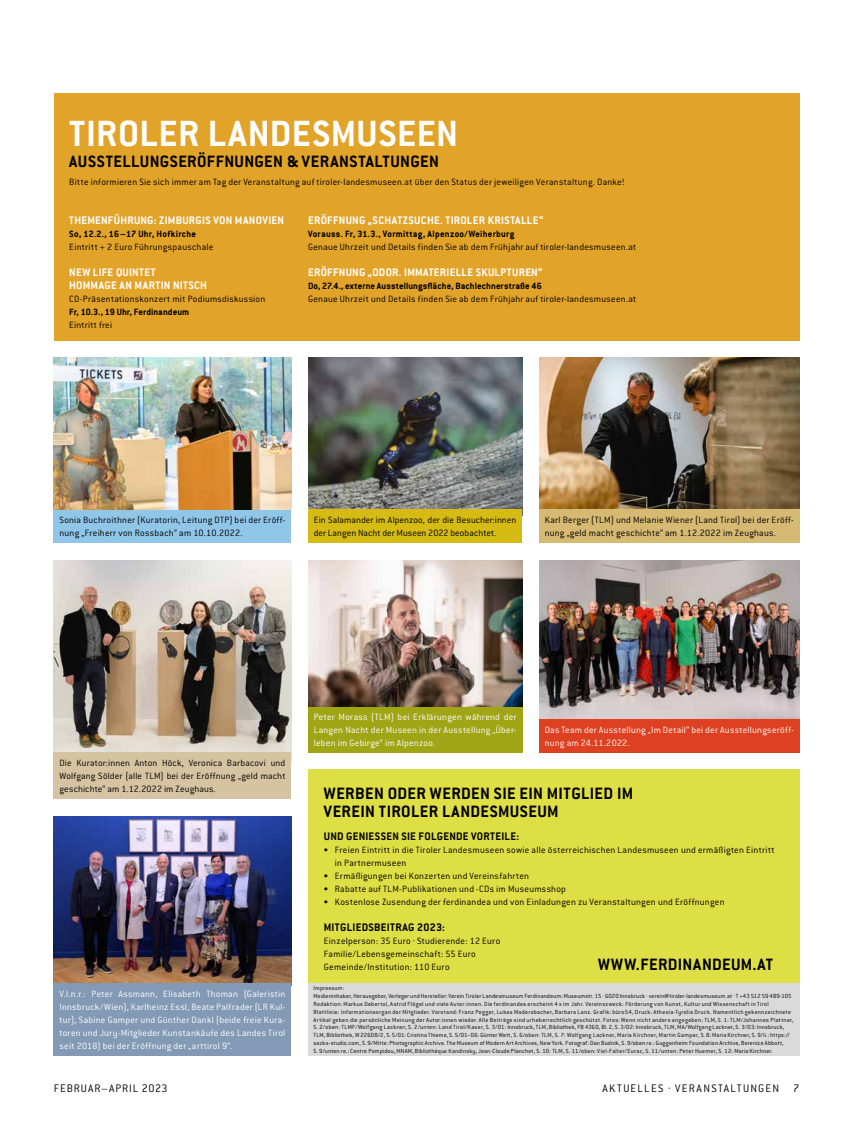
<style>
.page{position:relative;width:842px;height:1134px;background:#fff}
.page>*{position:absolute;margin:0;border:0;box-sizing:border-box;transform-origin:0 0}
.t1{font:700 40px "Conduit ITC";letter-spacing:.02em;color:#fff}
.t2{font:700 18px/18px "Conduit ITC";letter-spacing:.02em;color:#000}
.t3{font:700 12px/13px "Conduit ITC";letter-spacing:.025em;color:#fff}
.t4{font:700 12px "Conduit ITC";letter-spacing:.02em;color:#000}
.t5{font:300 12px "Conduit ITC";letter-spacing:.095em;color:#000}
.t6{font:300 12px "Conduit ITC";letter-spacing:.07em;color:#000}
.t7{font:300 10px/13px "Conduit ITC";letter-spacing:.025em;color:#000}
.t8{font:300 10px/13px "Conduit ITC";letter-spacing:.025em;color:#fff;text-align:justify}
.t9{font:700 10px "Conduit ITC";letter-spacing:.015em;color:#000}
.t10{font:300 10px/13px "Conduit ITC";letter-spacing:.005em;color:#000}
.t11{font:300 6.5px/7.8px "Conduit ITC";letter-spacing:.04em;color:#000}
</style>
<div class="page">
<img style="left:539px;top:358px;width:260px;height:152px">
<div style="left:54px;top:94px;width:745px;height:247px;background:#e2a329"></div>
<div style="left:308px;top:983px;width:491px;height:73px;background:#dadada"></div>
<div style="left:308px;top:770px;width:491px;height:213px;background:#dede45"></div>
<div style="left:539px;top:510px;width:260px;height:33px;background:#d6b972"></div>
<div style="left:54px;top:510px;width:237px;height:33px;background:#90c7e9"></div>
<img style="left:54px;top:816px;width:237px;height:167px">
<div style="left:54px;top:983px;width:237px;height:73px;background:#829ab5"></div>
<img style="left:54px;top:358px;width:237px;height:152px">
<div style="left:308px;top:706px;width:214px;height:47px;background:#9fa515"></div>
<img style="left:308px;top:560px;width:214px;height:146px">
<img style="left:308px;top:358px;width:214px;height:152px">
<div style="left:308px;top:510px;width:214px;height:33px;background:#d6bb14"></div>
<img style="left:539px;top:560px;width:261px;height:159px">
<div style="left:539px;top:719px;width:261px;height:34px;background:#dd4121"></div>
<img style="left:54px;top:560px;width:237px;height:193px">
<div style="left:54px;top:753px;width:237px;height:46px;background:#d6c3a1"></div>
<h1 class="t1" style="left:69px;top:110px;width:390px">TIROLER LANDESMUSEEN</h1>
<h2 class="t2" style="left:69px;top:152px;width:371px">AUSSTELLUNGSERÖFFNUNGEN &amp; VERANSTALTUNGEN</h2>
<h3 class="t7" style="left:69px;top:175px;width:557px">Bitte informieren Sie sich immer am Tag der Veranstaltung auf tiroler-landesmuseen.at über den Status der jeweiligen Veranstaltung. Danke!</h3>
<h3 class="t3" style="left:69px;top:213px;width:216px">THEMENFÜHRUNG: ZIMBURGIS VON MANOVIEN</h3>
<h3 class="t9" style="left:69px;top:228px;width:128px">So, 12.2., 16–17 Uhr, Hofkirche</h3>
<h3 class="t7" style="left:69px;top:240px;width:146px">Eintritt + 2 Euro Führungspauschale</h3>
<h3 class="t3" style="left:69px;top:265px;width:139px">NEW LIFE QUINTET<br>HOMMAGE AN MARTIN NITSCH</h3>
<h3 class="t7" style="left:69px;top:292px;width:198px">CD-Präsentationskonzert mit Podiumsdiskussion</h3>
<h3 class="t9" style="left:69px;top:306px;width:121px">Fr, 10.3., 19 Uhr, Ferdinandeum</h3>
<h3 class="t7" style="left:69px;top:318px;width:44px">Eintritt frei</h3>
<h3 class="t3" style="left:308px;top:213px;width:237px">ERÖFFNUNG „SCHATZSUCHE. TIROLER KRISTALLE“</h3>
<h3 class="t9" style="left:308px;top:228px;width:208px">Vorauss. Fr, 31.3., Vormittag, Alpenzoo/Weiherburg</h3>
<h3 class="t7" style="left:308px;top:240px;width:330px">Genaue Uhrzeit und Details finden Sie ab dem Frühjahr auf tiroler-landesmuseen.at</h3>
<h3 class="t3" style="left:308px;top:265px;width:236px">ERÖFFNUNG „ODOR. IMMATERIELLE SKULPTUREN“</h3>
<h3 class="t9" style="left:308px;top:280px;width:235px">Do, 27.4., externe Ausstellungsfläche, Bachlechnerstraße 46</h3>
<h3 class="t7" style="left:308px;top:292px;width:330px">Genaue Uhrzeit und Details finden Sie ab dem Frühjahr auf tiroler-landesmuseen.at</h3>
<h3 class="t7" style="left:60px;top:513px;width:227px">Sonia Buchroithner (Kuratorin, Leitung DTP) bei der Eröff&shy;nung „Freiherr von Rossbach“ am 10.10.2022.</h3>
<h3 class="t10" style="left:314px;top:513px;width:204px">Ein Salamander im Alpenzoo, der die Besucher:innen der Langen Nacht der Museen 2022 beobachtet.</h3>
<h3 class="t7" style="left:545px;top:513px;width:251px">Karl Berger (TLM) und Melanie Wiener (Land Tirol) bei der Eröff&shy;nung „geld macht geschichte“ am 1.12.2022 im Zeughaus.</h3>
<h3 class="t7" style="left:60px;top:756px;width:227px;text-align:justify">Die Kurator:innen Anton Höck, Veronica Barbacovi und Wolfgang Sölder (alle TLM) bei der Eröffnung „geld macht geschichte“ am 1.12.2022 im Zeughaus.</h3>
<p class="t8" style="left:60px;top:987px;width:227px">V.l.n.r.: Peter Assmann, Elisabeth Thoman (Galeristin Innsbruck/Wien), Karlheinz Essl, Beate Palfrader (LR Kul&shy;tur), Sabine Gamper und Günther Dankl (beide freie Kura&shy;toren und Jury-Mitglieder Kunstankäufe des Landes Tirol seit 2018) bei der Eröffnung der „arttirol 9“.</p>
<h3 class="t8" style="left:314px;top:710px;width:204px">Peter Morass (TLM) bei Erklärungen während der Langen Nacht der Museen in der Ausstellung „Über&shy;leben im Gebirge“ im Alpenzoo.</h3>
<h3 class="t8" style="left:545px;top:723px;width:251px">Das Team der Ausstellung „Im Detail“ bei der Ausstellungseröff&shy;nung am 24.11.2022.</h3>
<h2 class="t2" style="left:324px;top:784px;width:311px">WERBEN ODER WERDEN SIE EIN MITGLIED IM<br>VEREIN TIROLER LANDESMUSEUM</h2>
<h3 class="t4" style="left:324px;top:829px;width:197px">UND GENIESSEN SIE FOLGENDE VORTEILE:</h3>
<h3 class="t7" style="left:335px;top:844px;width:441px;text-indent:-11px">• Freien Eintritt in die Tiroler Landesmuseen sowie alle österreichischen Landesmuseen und ermäßigten Eintritt in Partnermuseen</h3>
<h3 class="t7" style="left:324px;top:870px;width:207px">• Ermäßigungen bei Konzerten und Vereinsfahrten</h3>
<h3 class="t7" style="left:324px;top:883px;width:244px">• Rabatte auf TLM-Publikationen und -CDs im Museumsshop</h3>
<h3 class="t7" style="left:324px;top:896px;width:402px">• Kostenlose Zusendung der ferdinandea und von Einladungen zu Veranstaltungen und Eröffnungen</h3>
<h3 class="t4" style="left:324px;top:920px;width:123px">MITGLIEDSBEITRAG 2023:</h3>
<h3 class="t7" style="left:324px;top:935px;width:178px">Einzelperson: 35 Euro · Studierende: 12 Euro<br>Familie/Lebensgemeinschaft: 55 Euro<br>Gemeinde/Institution: 110 Euro</h3>
<h2 class="t2" style="left:598px;top:955px;width:176px">WWW.FERDINANDEUM.AT</h2>
<p class="t11" style="left:314px;top:984px;width:482px">Impressum:<br>Medieninhaber, Herausgeber, Verleger und Hersteller: Verein Tiroler Landesmuseum Ferdinandeum: Museumstr. 15 · 6020 Innsbruck · verein@tiroler-landesmuseum.at · T +43 512 59 489-105<br>Redaktion: Markus Debertol, Astrid Flögel und viele Autor:innen. Die ferdinandea erscheint 4 x im Jahr. Vereinszweck: Förderung von Kunst, Kultur und Wissenschaft in Tirol Blattlinie: Informationsorgan der Mitglieder. Vorstand: Franz Pegger, Lukas Madersbacher, Barbara Lanz. Grafik: büro54, Druck: Athesia-Tyrolia Druck. Namentlich gekennzeichnete Artikel geben die persönliche Meinung der Autor:innen wieder. Alle Beiträge sind urheberrechtlich geschützt. Fotos: Wenn nicht anders angegeben: TLM, S. 1: TLM/Johannes Plattner, S. 2/oben: TLMF/Wolfgang Lackner, S. 2/unten: Land Tirol/Kaser, S. 3/01: Innsbruck, TLM, Bibliothek, FB 4360, Bl. 2, S. 3/02: Innsbruck, TLM, MA/Wolfgang Lackner, S. 3/03: Innsbruck, TLM, Bibliothek, W 22608/2, S. 5/01: Cristina Thieme, S. 5/01–06: Günter Wett, S. 6/oben: TLM, S. 7: Wolfgang Lackner, Maria Kirchner, Martin Gamper, S. 8: Maria Kirchner, S. 9/li.: https:// socks-studio.com, S. 9/Mitte: Photographic Archive. The Museum of Modern Art Archives, New York. Fotograf: Dan Budnik, S. 9/oben re.: Guggenheim Foundation Archive, Berenice Abbott,<br>S. 9/unten re.: Centre Pompidou, MNAM, Bibliothèque Kandinsky, Jean-Claude Planchet, S. 10: TLM, S. 11/oben: Viel-Falter/Eurac, S. 11/unten: Peter Huemer, S. 12: Maria Kirchner.</p>
<h3 class="t6" style="left:54px;top:1082px;width:115px">FEBRUAR–APRIL 2023</h3>
<h3 class="t5" style="left:602px;top:1082px;width:198px">AKTUELLES · VERANSTALTUNGEN 7</h3>
</div>
